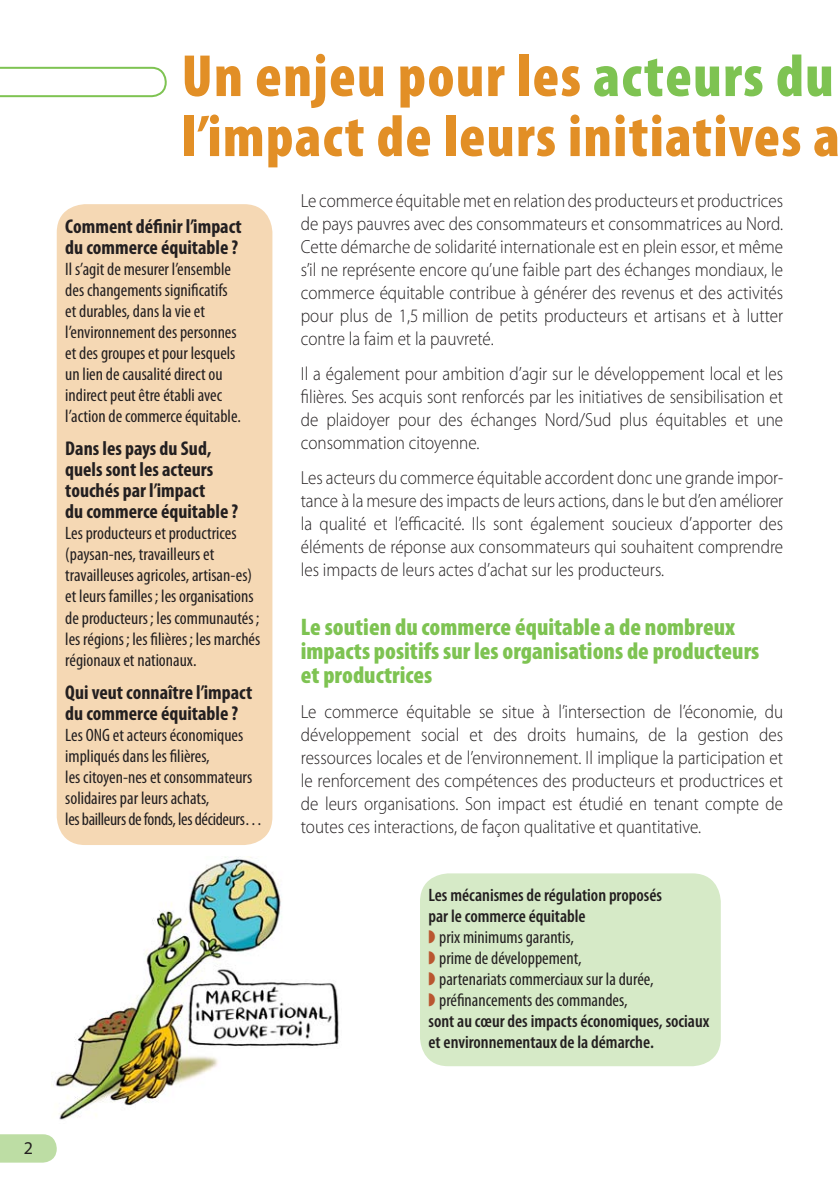
<style>
.page{position:relative;width:840px;height:1191px;background:#fff}
.page>*{position:absolute;margin:0;border:0;box-sizing:border-box;transform-origin:0 0}
.t1{font:900 condensed 60px "Myriad Pro";letter-spacing:.02em;color:#e28f26}
.t2{font:900 condensed 59px "Myriad Pro";letter-spacing:.02em;color:#e28f26}
.t3{font:900 condensed 24px/24px "Myriad Pro";color:#7ec352}
.t4{font:700 condensed 20px/21px "Myriad Pro";color:#231f20}
.t5{font:300 19px/23px "Myriad Pro";color:#231f20;text-align:justify;scale:.9 1}
.t6{font:condensed 18px/21px "Myriad Pro";color:#231f20}
.t7{font:600 condensed 18px/21px "Myriad Pro";color:#231f20}
.t8{font:18px "Myriad Pro";color:#231f20}
.s1{color:#7ec352}
</style>
<div class="page">
<svg style="left:0;top:1134px;width:57px;height:28px;background:#c0dfa9"></svg>
<img style="left:51px;top:856px;width:288px;height:264px">
<svg style="left:0;top:67px;width:167px;height:30px"></svg>
<div style="left:57px;top:204px;width:215px;height:641px;background:#f5d8b4;border-radius:28px"></div>
<div style="left:420px;top:873px;width:300px;height:193px;background:#d6eac7;border-radius:28px"></div>
<h1 class="t1" style="left:181px;top:57px;width:653px">Un enjeu pour les <span class="s1">acteurs du</span></h1>
<h2 class="t2" style="left:181px;top:117px;width:659px">l’impact de leurs initiatives a</h2>
<p class="t5" style="left:300px;top:190px;width:537px">Le commerce équitable met en relation des producteurs et productrices de pays pauvres avec des consommateurs et consommatrices au Nord.<br>Cette démarche de solidarité internationale est en plein essor, et même s’il ne représente encore qu’une faible part des échanges mondiaux, le commerce équitable contribue à générer des revenus et des activités pour plus de 1,5 million de petits producteurs et artisans et à lutter contre la faim et la pauvreté.</p>
<p class="t5" style="left:300px;top:363px;width:537px">Il a également pour ambition d’agir sur le développement local et les filières. Ses acquis sont renforcés par les initiatives de sensibilisation et de plaidoyer pour des échanges Nord/Sud plus équitables et une consommation citoyenne.</p>
<p class="t5" style="left:300px;top:467px;width:537px">Les acteurs du commerce équitable accordent donc une grande impor&shy;tance à la mesure des impacts de leurs actions, dans le but d’en améliorer la qualité et l’efficacité. Ils sont également soucieux d’apporter des éléments de réponse aux consommateurs qui souhaitent comprendre les impacts de leurs actes d’achat sur les producteurs.</p>
<p class="t3" style="left:300px;top:617px;width:460px">Le soutien du commerce équitable a de nombreux impacts positifs sur les organisations de producteurs et productrices</p>
<p class="t5" style="left:300px;top:701px;width:537px">Le commerce équitable se situe à l’intersection de l’économie, du développement social et des droits humains, de la gestion des ressources locales et de l’environnement. Il implique la participation et le renforcement des compétences des producteurs et productrices et de leurs organisations. Son impact est étudié en tenant compte de toutes ces interactions, de façon qualitative et quantitative.</p>
<p class="t4" style="left:65px;top:218px;width:178px">Comment définir l’impact du commerce équitable ?</p>
<p class="t6" style="left:65px;top:260px;width:177px">Il s’agit de mesurer l’ensemble des changements significatifs et durables, dans la vie et l’environnement des personnes et des groupes et pour lesquels un lien de causalité direct ou indirect peut être établi avec l’action de commerce équitable.</p>
<p class="t4" style="left:65px;top:440px;width:174px">Dans les pays du Sud, quels sont les acteurs touchés par l’impact<br>du commerce équitable ?</p>
<p class="t6" style="left:65px;top:524px;width:196px">Les producteurs et productrices (paysan-nes, travailleurs et travailleuses agricoles, artisan-es) et leurs familles ; les organisations de producteurs ; les communautés ; les régions ; les filières ; les marchés régionaux et nationaux.</p>
<p class="t4" style="left:65px;top:683px;width:188px">Qui veut connaître l’impact du commerce équitable ?</p>
<p class="t6" style="left:65px;top:725px;width:198px">Les ONG et acteurs économiques impliqués dans les filières,<br>les citoyen-nes et consommateurs solidaires par leurs achats,<br>les bailleurs de fonds, les décideurs…</p>
<p class="t7" style="left:428px;top:886px;width:235px">Les mécanismes de régulation proposés par le commerce équitable</p>
<p class="t6" style="left:439px;top:928px;width:216px">prix minimums garantis,<br>prime de développement,<br>partenariats commerciaux sur la durée, préfinancements des commandes,</p>
<p class="t7" style="left:428px;top:1012px;width:282px">sont au cœur des impacts économiques, sociaux et environnementaux de la démarche.</p>
<p class="t8" style="left:24px;top:1141px;width:11px">2</p>
</div>
